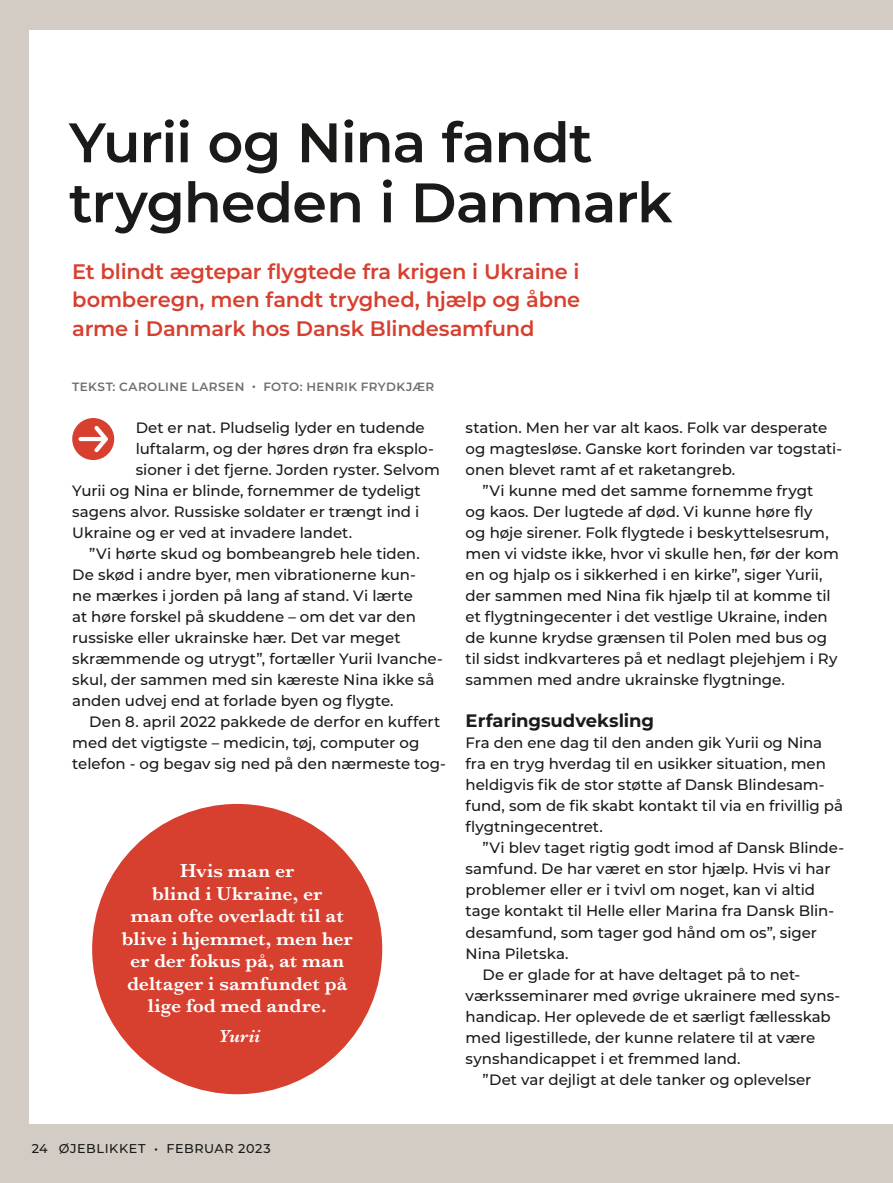
<style>
.page{position:relative;width:893px;height:1183px;background:#fff}
.page>*{position:absolute;margin:0;border:0;box-sizing:border-box;transform-origin:0 0}
.t1{font:600 55.5px/60px "Montserrat";letter-spacing:-.02em;color:#1a1a18}
.t2{font:52.5px "Button Bonus Circle Negative";color:#d73f2f}
.t3{font:600 21px/28.5px "Montserrat";letter-spacing:-.01em;color:#d73f2f;text-align:justify}
.t4{font:600 19.5px/22.5px "Baskerville";letter-spacing:.005em;color:#fff;text-align:center}
.t5{font:700 18px "Montserrat";letter-spacing:-.005em;color:#1a1a18}
.t6{font:italic 600 18px "Baskerville";letter-spacing:.005em;color:#fff}
.t7{font:500 15px/21px "Montserrat";color:#1a1a18}
.t8{font:500 12.75px "Montserrat";letter-spacing:.045em;color:#1a1a18}
.t9{font:600 12px "Montserrat";letter-spacing:.035em;color:#6f6f6e}
</style>
<div class="page">
<div style="left:0;top:0;width:893px;height:1182px;background:#d2ccc4"></div>
<div style="left:30px;top:30px;width:863px;height:1093px;background:#fff"></div>
<div style="left:92px;top:803px;width:290px;height:290px;background:#d73f2f;border-radius:50%"></div>
<h1 class="t1" style="left:69px;top:110px;width:605px">Yurii og Nina fandt trygheden i Danmark</h1>
<p class="t3" style="left:72px;top:256px;width:509px">Et blindt ægtepar flygtede fra krigen i Ukraine i bomberegn, men fandt tryghed, hjælp og åbne arme i Danmark hos Dansk Blindesamfund</p>
<p class="t9" style="left:72px;top:378px;width:174px">TEKST: CAROLINE LARSEN</p>
<p class="t9" style="left:263px;top:378px;width:173px">FOTO: HENRIK FRYDKJÆR</p>
<p class="t7" style="left:136px;top:416px;width:291px">Det er nat. Pludselig lyder en tudende</p>
<p class="t7" style="left:136px;top:437px;width:300px">luftalarm, og der høres drøn fra eksplo-</p>
<p class="t7" style="left:136px;top:458px;width:306px">sioner i det fjerne. Jorden ryster. Selvom</p>
<p class="t7" style="left:72px;top:479px;width:350px">Yurii og Nina er blinde, fornemmer de tydeligt</p>
<p class="t7" style="left:72px;top:500px;width:349px">sagens alvor. Russiske soldater er trængt ind i</p>
<p class="t7" style="left:72px;top:521px;width:281px">Ukraine og er ved at invadere landet.</p>
<p class="t7" style="left:72px;top:542px;width:372px;text-indent:17px">”Vi hørte skud og bombeangreb hele tiden.<br>De skød i andre byer, men vibrationerne kun-<br>ne mærkes i jorden på lang af stand. Vi lærte<br>at høre forskel på skuddene – om det var den russiske eller ukrainske hær. Det var meget skræmmende og utrygt”, fortæller Yurii Ivanche&shy;skul, der sammen med sin kæreste Nina ikke så anden udvej end at forlade byen og flygte.</p>
<p class="t7" style="left:72px;top:710px;width:375px;text-indent:17px">Den 8. april 2022 pakkede de derfor en kuffert med det vigtigste – medicin, tøj, computer og telefon - og begav sig ned på den nærmeste tog-</p>
<p class="t9" style="left:252px;top:378px;width:6px">•</p>
<h2 class="t2" style="left:67px;top:416px;width:54px">P</h2>
<p class="t4" style="left:122px;top:859px;width:232px">Hvis man er<br>blind i Ukraine, er<br>man ofte overladt til at blive i hjemmet, men her er der fokus på, at man deltager i samfundet på lige fod med andre.</p>
<p class="t6" style="left:219px;top:1023px;width:43px">Yurii</p>
<p class="t7" style="left:466px;top:416px;width:378px">station. Men her var alt kaos. Folk var desperate og magtesløse. Ganske kort forinden var togstati&shy;onen blevet ramt af et raketangreb.</p>
<p class="t7" style="left:466px;top:479px;width:375px;text-indent:17px">”Vi kunne med det samme fornemme frygt<br>og kaos. Der lugtede af død. Vi kunne høre fly<br>og høje sirener. Folk flygtede i beskyttelsesrum, men vi vidste ikke, hvor vi skulle hen, før der kom en og hjalp os i sikkerhed i en kirke”, siger Yurii, der sammen med Nina fik hjælp til at komme til et flygtningecenter i det vestlige Ukraine, inden de kunne krydse grænsen til Polen med bus og til sidst indkvarteres på et nedlagt plejehjem i Ry sammen med andre ukrainske flygtninge.</p>
<h2 class="t5" style="left:466px;top:707px;width:190px">Erfaringsudveksling</h2>
<p class="t7" style="left:466px;top:731px;width:362px">Fra den ene dag til den anden gik Yurii og Nina fra en tryg hverdag til en usikker situation, men</p>
<p class="t7" style="left:466px;top:794px;width:379px">fund, som de fik skabt kontakt til via en frivillig på flygtningecentret.</p>
<p class="t7" style="left:466px;top:857px;width:366px">samfund. De har været en stor hjælp. Hvis vi har problemer eller er i tvivl om noget, kan vi altid</p>
<p class="t7" style="left:466px;top:920px;width:353px">desamfund, som tager god hånd om os”, siger<br>Nina Piletska.</p>
<p class="t7" style="left:466px;top:773px;width:360px">heldigvis fik de stor støtte af Dansk Blindesam-</p>
<p class="t7" style="left:483px;top:836px;width:363px">”Vi blev taget rigtig godt imod af Dansk Blinde-</p>
<p class="t7" style="left:466px;top:899px;width:370px">tage kontakt til Helle eller Marina fra Dansk Blin-</p>
<p class="t7" style="left:466px;top:962px;width:376px;text-indent:17px">De er glade for at have deltaget på to net&shy;værksseminarer med øvrige ukrainere med syns-</p>
<p class="t7" style="left:466px;top:1004px;width:367px">handicap. Her oplevede de et særligt fællesskab med ligestillede, der kunne relatere til at være synshandicappet i et fremmed land.</p>
<p class="t7" style="left:483px;top:1067px;width:330px">”Det var dejligt at dele tanker og oplevelser</p>
<p class="t8" style="left:32px;top:1138px;width:240px">24 ØJEBLIKKET • FEBRUAR 2023</p>
</div>
